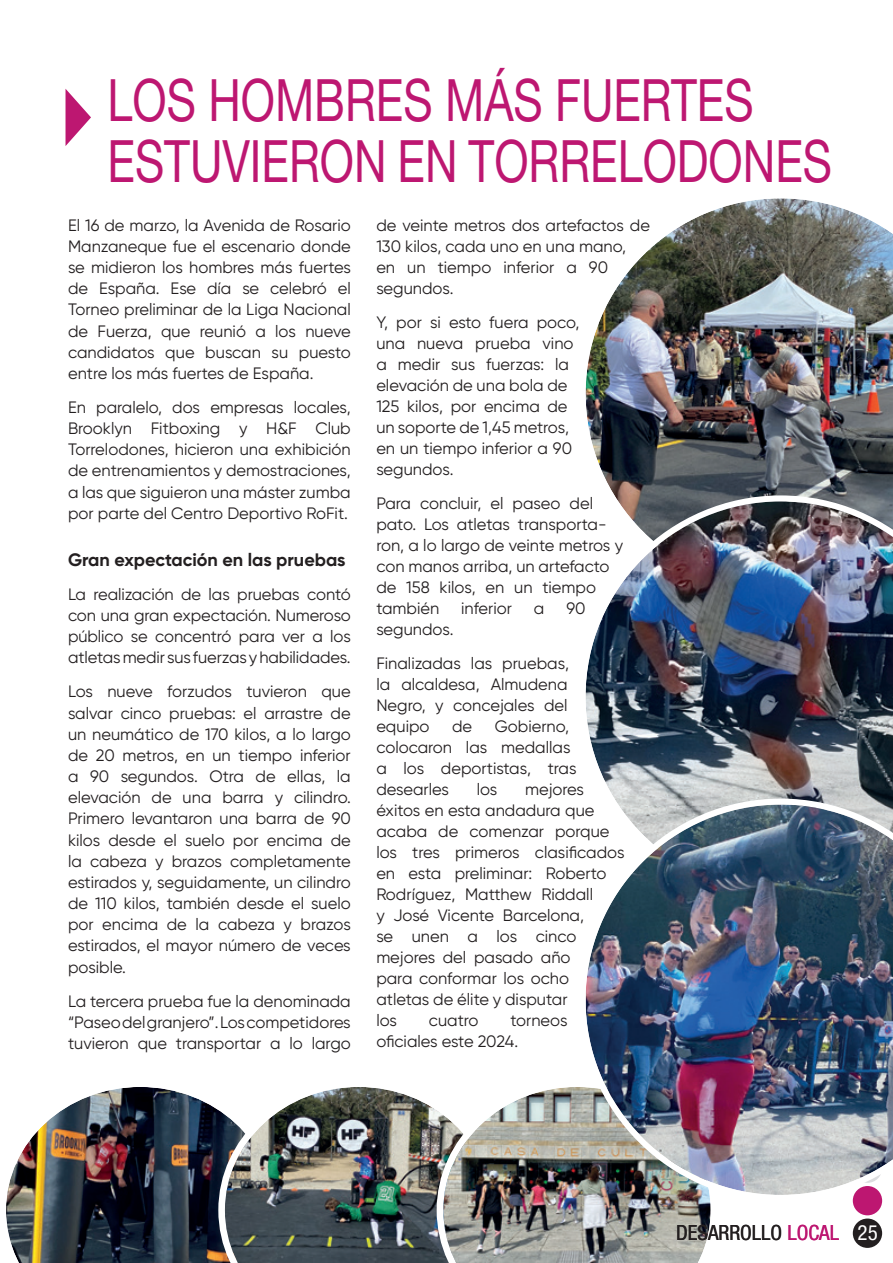
<style>
.page{position:relative;width:893px;height:1263px;background:#fff}
.page>*{position:absolute;margin:0;border:0;box-sizing:border-box;transform-origin:0 0}
.t1{font:58.5px/61.5px "Helvetica Neue LT Std";color:#bd1771;scale:.77 1}
.t2{font:condensed 21px "Helvetica Neue LT Std";color:#231f20}
.t3{font:condensed 21px "Helvetica Neue LT Std";color:#fff}
.t4{font:700 18px "Gilroy";color:#231f20}
.t5{font:16.5px/21px "Gilroy";color:#231f20}
.s1{color:#bd1771}
</style>
<div class="page">
<div style="left:853px;top:1186px;width:29px;height:29px;background:#bd1771;border-radius:50%"></div>
<div style="left:853px;top:1218px;width:29px;height:30px;background:#231f20;border-radius:50%"></div>
<img style="left:6px;top:1087px;width:212px;height:176px">
<img style="left:218px;top:1087px;width:219px;height:176px">
<img style="left:437px;top:1087px;width:274px;height:176px">
<svg style="left:66px;top:89px;width:25px;height:57px"></svg>
<img style="left:585px;top:198px;width:308px;height:297px">
<img style="left:585px;top:495px;width:308px;height:303px">
<img style="left:580px;top:798px;width:313px;height:403px">
<h1 class="t1" style="left:108px;top:68px;width:942px">LOS HOMBRES MÁS FUERTES<br>ESTUVIERON EN TORRELODONES</h1>
<p class="t5" style="left:68px;top:214px;width:284px;text-align:justify">El 16 de marzo, la Avenida de Rosario Manzaneque fue el escenario donde se midieron los hombres más fuertes de España. Ese día se celebró el Torneo preliminar de la Liga Nacional de Fuerza, que reunió a los nueve candidatos que buscan su puesto entre los más fuertes de España.</p>
<p class="t5" style="left:68px;top:396px;width:284px;text-align:justify">En paralelo, dos empresas locales, Brooklyn Fitboxing y H&amp;F Club Torrelodones, hicieron una exhibición de entrenamientos y demostraciones, a las que siguieron una máster zumba por parte del Centro Deportivo RoFit.</p>
<p class="t4" style="left:68px;top:548px;width:279px">Gran expectación en las pruebas</p>
<p class="t5" style="left:68px;top:583px;width:284px;text-align:justify">La realización de las pruebas contó con una gran expectación. Numeroso público se concentró para ver a los atletas medir sus fuerzas y habilidades.</p>
<p class="t5" style="left:68px;top:681px;width:284px;text-align:justify">Los nueve forzudos tuvieron que salvar cinco pruebas: el arrastre de un neumático de 170 kilos, a lo largo de 20 metros, en un tiempo inferior a 90 segundos. Otra de ellas, la elevación de una barra y cilindro.<br>Primero levantaron una barra de 90 kilos desde el suelo por encima de la cabeza y brazos completamente estirados y, seguidamente, un cilindro de 110 kilos, también desde el suelo por encima de la cabeza y brazos estirados, el mayor número de veces posible.</p>
<p class="t5" style="left:68px;top:990px;width:284px;text-align:justify">La tercera prueba fue la denominada “Paseo del granjero”. Los competidores tuvieron que transportar a lo largo</p>
<p class="t5" style="left:376px;top:214px;width:275px">de veinte metros dos artefactos de<br>130 kilos, cada uno en una mano,<br>en un tiempo inferior a 90 segundos.</p>
<p class="t5" style="left:376px;top:311px;width:205px">Y, por si esto fuera poco, una nueva prueba vino a medir sus fuerzas: la elevación de una bola de<br>125 kilos, por encima de un soporte de 1,45 metros, en un tiempo inferior a 90 segundos.</p>
<p class="t5" style="left:376px;top:492px;width:248px">Para concluir, el paseo del pato. Los atletas transporta&shy;ron, a lo largo de veinte metros y con manos arriba, un artefacto de 158 kilos, en un tiempo también</p>
<p class="t5" style="left:461px;top:597px;width:52px">inferior</p>
<p class="t5" style="left:534px;top:597px;width:12px">a</p>
<p class="t5" style="left:566px;top:597px;width:21px">90</p>
<p class="t5" style="left:376px;top:612px;width:194px;line-height:33.8px">segundos.<br>Finalizadas las pruebas,</p>
<p class="t5" style="left:376px;top:673px;width:193px;text-align:justify">la alcaldesa, Almudena Negro, y concejales del equipo</p>
<p class="t5" style="left:376px;top:715px;width:202px;text-indent:119px">Gobierno, colocaron las medallas a los deportistas, tras desearles</p>
<p class="t5" style="left:452px;top:715px;width:22px">de</p>
<p class="t5" style="left:477px;top:778px;width:22px">los</p>
<p class="t5" style="left:376px;top:778px;width:250px;text-indent:149px">mejores éxitos en esta andadura que acaba de comenzar porque los tres primeros clasificados en esta preliminar: Roberto<br>Rodríguez, Matthew Riddall<br>y José Vicente Barcelona,<br>se unen a los cinco mejores del pasado año<br>para conformar los ocho atletas de élite y disputar<br>los</p>
<p class="t5" style="left:376px;top:1010px;width:193px;text-indent:134px">torneos oficiales este 2024.</p>
<p class="t5" style="left:429px;top:1010px;width:51px">cuatro</p>
<p class="t2" style="left:676px;top:1221px;width:164px">DESARROLLO <span class="s1">LOCAL</span></p>
<p class="t3" style="left:858px;top:1221px;width:22px">25</p>
</div>
